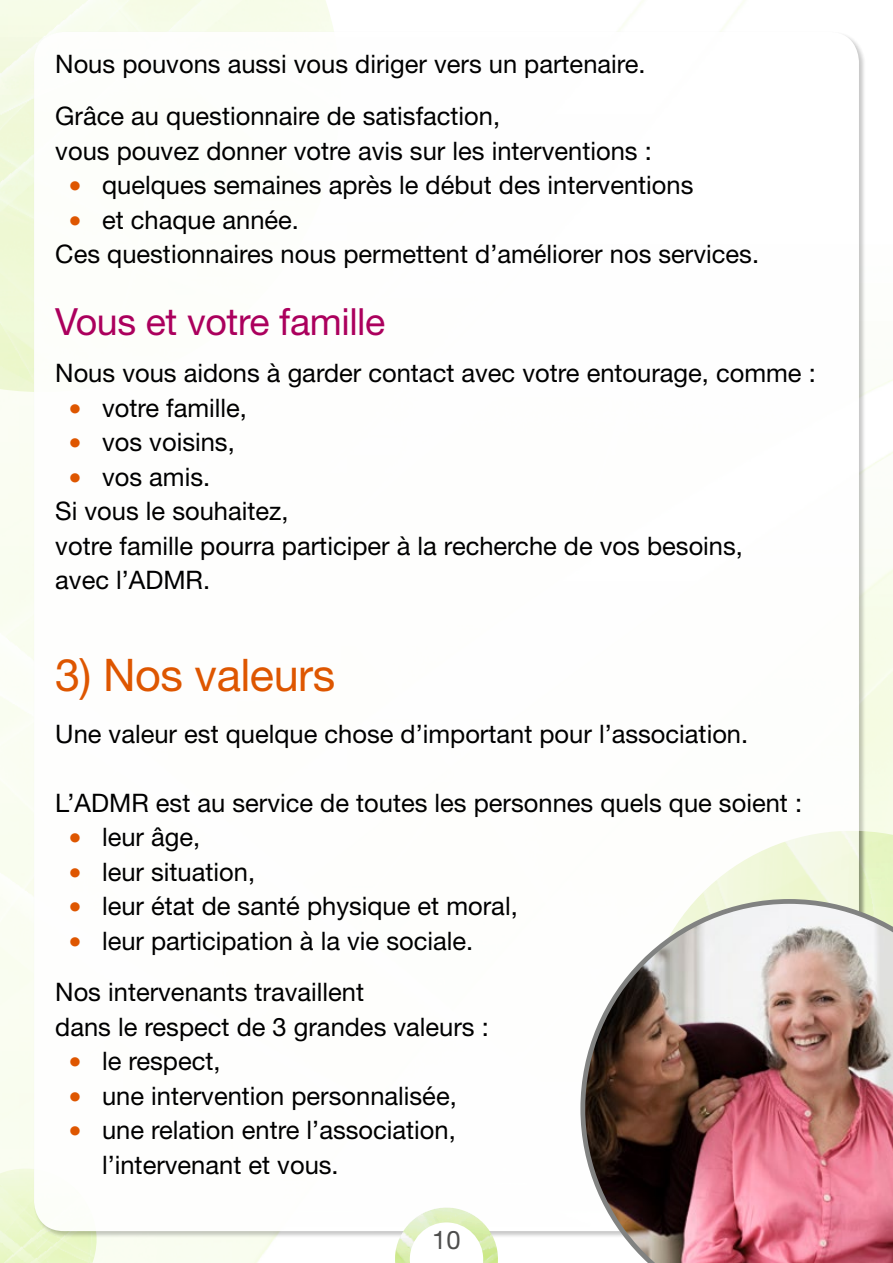
<style>
.page{position:relative;width:893px;height:1263px;background:#fff}
.page>*{position:absolute;margin:0;border:0;box-sizing:border-box;transform-origin:0 0}
.Titres_H1{font:45px "Helvetica Neue LT Std";letter-spacing:-.01em;color:#de5600}
.Titre_H2{font:37.5px "Helvetica Neue LT Std";letter-spacing:-.01em;color:#ab005d}
.t1{font:25.5px/34.5px "Helvetica Neue LT Std";color:#000}
.t2{font:25.5px "Helvetica Neue LT Std";color:#4e4e4d}
.s1{font-family:"Verdana";color:#de5600}
</style>
<div class="page">
<img style="left:0;top:1168px;width:97px;height:95px">
<img style="left:0;top:0;width:334px;height:392px">
<div style="left:34px;top:32px;width:825px;height:1199px;background:#fff;border-radius:30px"></div>
<svg style="left:392px;top:1207px;width:109px;height:56px"></svg>
<img style="left:697px;top:827px;width:196px;height:72px">
<img style="left:580px;top:899px;width:313px;height:364px">
<p class="t1" style="left:55px;top:47px;width:592px">Nous pouvons aussi vous diriger vers un partenaire.</p>
<p class="t1" style="left:55px;top:98px;width:598px">Grâce au questionnaire de satisfaction,<br>vous pouvez donner votre avis sur les interventions :</p>
<p class="t1" style="left:68px;top:167px;width:627px"><span class="s1">•</span> quelques semaines après le début des interventions</p>
<p class="t1" style="left:68px;top:202px;width:233px"><span class="s1">•</span> et chaque année.</p>
<p class="t1" style="left:55px;top:236px;width:705px">Ces questionnaires nous permettent d’améliorer nos services.</p>
<h2 class="Titre_H2" style="left:55px;top:299px;width:332px">Vous et votre famille</h2>
<p class="t1" style="left:55px;top:356px;width:762px">Nous vous aidons à garder contact avec votre entourage, comme :</p>
<p class="t1" style="left:68px;top:390px;width:181px"><span class="s1">•</span> votre famille,</p>
<p class="t1" style="left:68px;top:425px;width:168px"><span class="s1">•</span> vos voisins,</p>
<p class="t1" style="left:68px;top:459px;width:144px"><span class="s1">•</span> vos amis.</p>
<p class="t1" style="left:55px;top:494px;width:689px">Si vous le souhaitez,<br>votre famille pourra participer à la recherche de vos besoins, avec l’ADMR.</p>
<h1 class="Titres_H1" style="left:55px;top:648px;width:281px">3) Nos valeurs</h1>
<p class="t1" style="left:55px;top:716px;width:694px">Une valeur est quelque chose d’important pour l’association.</p>
<p class="t1" style="left:55px;top:785px;width:748px">L’ADMR est au service de toutes les personnes quels que soient :</p>
<p class="t1" style="left:68px;top:820px;width:134px"><span class="s1">•</span> leur âge,</p>
<p class="t1" style="left:68px;top:854px;width:189px"><span class="s1">•</span> leur situation,</p>
<p class="t1" style="left:68px;top:889px;width:451px"><span class="s1">•</span> leur état de santé physique et moral,</p>
<p class="t1" style="left:68px;top:923px;width:407px"><span class="s1">•</span> leur participation à la vie sociale.</p>
<p class="t1" style="left:55px;top:975px;width:435px">Nos intervenants travaillent<br>dans le respect de 3 grandes valeurs :</p>
<p class="t1" style="left:68px;top:1044px;width:154px"><span class="s1">•</span> le respect,</p>
<p class="t1" style="left:68px;top:1078px;width:390px"><span class="s1">•</span> une intervention personnalisée,</p>
<p class="t1" style="left:102px;top:1113px;width:355px;text-indent:-34px"><span class="s1">•</span> une relation entre l’association, l’intervenant et vous.</p>
<p class="t2" style="left:432px;top:1225px;width:30px">10</p>
</div>
